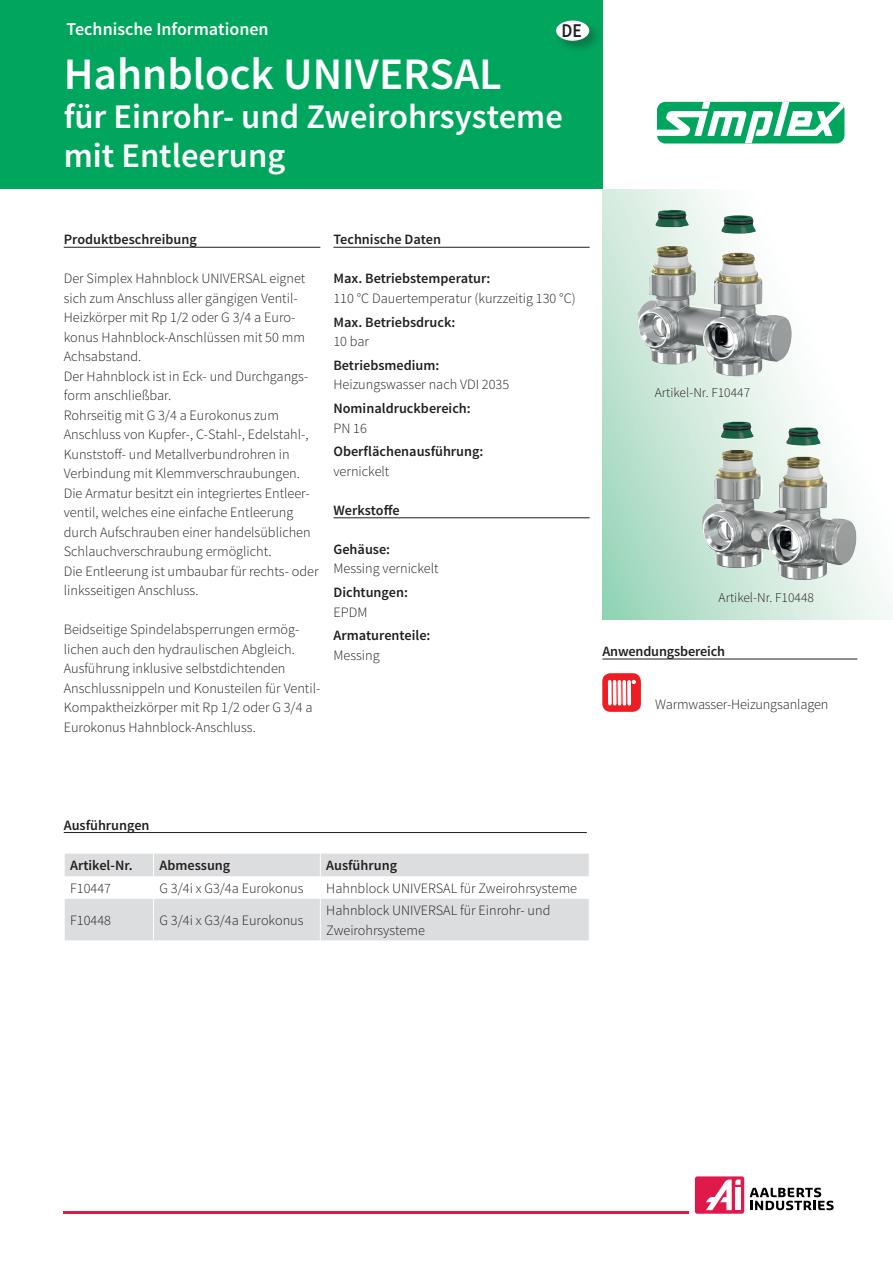
<style>
.page{position:relative;width:893px;height:1263px;background:#fff}
.page>*{position:absolute;margin:0;border:0;box-sizing:border-box;transform-origin:0 0}
.t1{font:600 45px "Source Sans Pro";color:#fff}
.t2{font:600 34.5px/39px "Source Sans Pro";color:#fff}
.t3{font:600 19.5px "Source Sans Pro";color:#231f20;scale:.9 1}
.t4{font:600 18px "Source Sans Pro";color:#fff}
.t5{font:300 14.25px/19.5px "Source Sans Pro";color:#231f20}
.t6{font:600 14.25px "Source Sans Pro";color:#231f20}
.t7{font:300 13.5px "Source Sans Pro";color:#231f20}
</style>
<div class="page">
<div style="left:0;top:0;width:602px;height:189px;background:#00a65d"></div>
<svg style="left:750px;top:1188px;width:84px;height:22px"></svg>
<div style="left:695px;top:1176px;width:49px;height:38px;background:#df194a;border-radius:2px"></div>
<svg style="left:706px;top:1179px;width:35px;height:31px"></svg>
<hr style="left:64px;top:1211px;width:625px;height:2px;background:#df194a">
<svg style="left:657px;top:102px;width:187px;height:42px"></svg>
<div style="left:554px;top:18px;width:49px;height:37px;background:#231f20;opacity:.35"></div>
<div style="left:556px;top:21px;width:33px;height:20px;background:#fff;border-radius:50%"></div>
<svg style="left:602px;top:189px;width:287px;height:431px"></svg>
<hr style="left:602px;top:659px;width:255px;height:1px;background:#231f20">
<hr style="left:64px;top:247px;width:256px;height:1px;background:#231f20">
<hr style="left:333px;top:247px;width:257px;height:1px;background:#231f20">
<hr style="left:333px;top:517px;width:257px;height:1px;background:#231f20">
<hr style="left:64px;top:832px;width:523px;height:1px;background:#231f20">
<div style="left:602px;top:673px;width:39px;height:39px;background:#ee1d23;border-radius:8px"></div>
<svg style="left:608px;top:658px;width:28px;height:48px"></svg>
<img style="left:636px;top:209px;width:156px;height:167px">
<svg style="left:64px;top:854px;width:525px;height:86px"></svg>
<hr style="left:64px;top:899px;width:1px;height:41px;background:#fff">
<hr style="left:153px;top:899px;width:1px;height:41px;background:#fff">
<hr style="left:320px;top:899px;width:1px;height:41px;background:#fff">
<img style="left:701px;top:422px;width:157px;height:158px">
<p class="t4" style="left:67px;top:17px;width:204px">Technische Informationen</p>
<h3 class="t3" style="left:562px;top:18px;width:24px">DE</h3>
<h1 class="t1" style="left:64px;top:46px;width:440px">Hahnblock UNIVERSAL</h1>
<h2 class="t2" style="left:64px;top:98px;width:501px">für Einrohr- und Zweirohrsysteme mit Entleerung</h2>
<p class="t6" style="left:64px;top:231px;width:135px">Produktbeschreibung</p>
<p class="t5" style="left:64px;top:269px;width:256px">Der Simplex Hahnblock UNIVERSAL eignet sich zum Anschluss aller gängigen Ventil-Heizkörper mit Rp 1/2 oder G 3/4 a Euro&shy;konus Hahnblock-Anschlüssen mit 50 mm Achsabstand.<br>Der Hahnblock ist in Eck- und Durchgangs&shy;form anschließbar.<br>Rohrseitig mit G 3/4 a Eurokonus zum Anschluss von Kupfer-, C-Stahl-, Edelstahl-, Kunststoff- und Metallverbundrohren in Verbindung mit Klemmverschraubungen.<br>Die Armatur besitzt ein integriertes Entleer&shy;ventil, welches eine einfache Entleerung durch Aufschrauben einer handelsüblichen Schlauchverschraubung ermöglicht.<br>Die Entleerung ist umbaubar für rechts- oder linksseitigen Anschluss.</p>
<p class="t5" style="left:64px;top:620px;width:258px">Beidseitige Spindelabsperrungen ermög&shy;lichen auch den hydraulischen Abgleich.<br>Ausführung inklusive selbstdichtenden Anschlussnippeln und Konusteilen für Ventil-Kompaktheizkörper mit Rp 1/2 oder G 3/4 a Eurokonus Hahnblock-Anschluss.</p>
<p class="t6" style="left:333px;top:231px;width:109px">Technische Daten</p>
<p class="t6" style="left:333px;top:270px;width:158px">Max. Betriebstemperatur:</p>
<p class="t5" style="left:333px;top:288px;width:244px">110 °C Dauertemperatur (kurzzeitig 130 °C)</p>
<p class="t6" style="left:333px;top:313px;width:124px">Max. Betriebsdruck:</p>
<p class="t5" style="left:333px;top:332px;width:37px">10 bar</p>
<p class="t6" style="left:333px;top:356px;width:107px">Betriebsmedium:</p>
<p class="t5" style="left:333px;top:375px;width:177px">Heizungswasser nach VDI 2035</p>
<p class="t6" style="left:333px;top:399px;width:139px">Nominaldruckbereich:</p>
<p class="t5" style="left:333px;top:418px;width:35px">PN 16</p>
<p class="t6" style="left:333px;top:443px;width:152px">Oberflächenausführung:</p>
<p class="t5" style="left:333px;top:461px;width:57px">vernickelt</p>
<p class="t6" style="left:333px;top:501px;width:68px">Werkstoffe</p>
<p class="t6" style="left:333px;top:540px;width:58px">Gehäuse:</p>
<p class="t5" style="left:333px;top:559px;width:107px">Messing vernickelt</p>
<p class="t6" style="left:333px;top:583px;width:76px">Dichtungen:</p>
<p class="t5" style="left:333px;top:602px;width:35px">EPDM</p>
<p class="t6" style="left:333px;top:627px;width:99px">Armaturenteile:</p>
<p class="t5" style="left:333px;top:645px;width:48px">Messing</p>
<p class="t7" style="left:655px;top:385px;width:97px">Artikel-Nr. F10447</p>
<p class="t7" style="left:719px;top:590px;width:97px">Artikel-Nr. F10448</p>
<p class="t6" style="left:602px;top:642px;width:124px">Anwendungsbereich</p>
<p class="t5" style="left:655px;top:694px;width:175px">Warmwasser-Heizungsanlagen</p>
<p class="t6" style="left:64px;top:816px;width:87px">Ausführungen</p>
<p class="t6" style="left:70px;top:856px;width:64px">Artikel-Nr.</p>
<p class="t6" style="left:159px;top:856px;width:72px">Abmessung</p>
<p class="t6" style="left:326px;top:856px;width:72px">Ausführung</p>
<p class="t5" style="left:70px;top:878px;width:42px">F10447</p>
<p class="t5" style="left:159px;top:878px;width:146px">G 3/4i x G3/4a Eurokonus</p>
<p class="t5" style="left:326px;top:878px;width:252px">Hahnblock UNIVERSAL für Zweirohrsysteme</p>
<p class="t5" style="left:70px;top:911px;width:42px">F10448</p>
<p class="t5" style="left:159px;top:911px;width:146px">G 3/4i x G3/4a Eurokonus</p>
<p class="t5" style="left:326px;top:901px;width:226px">Hahnblock UNIVERSAL für Einrohr- und<br>Zweirohrsysteme</p>
</div>
